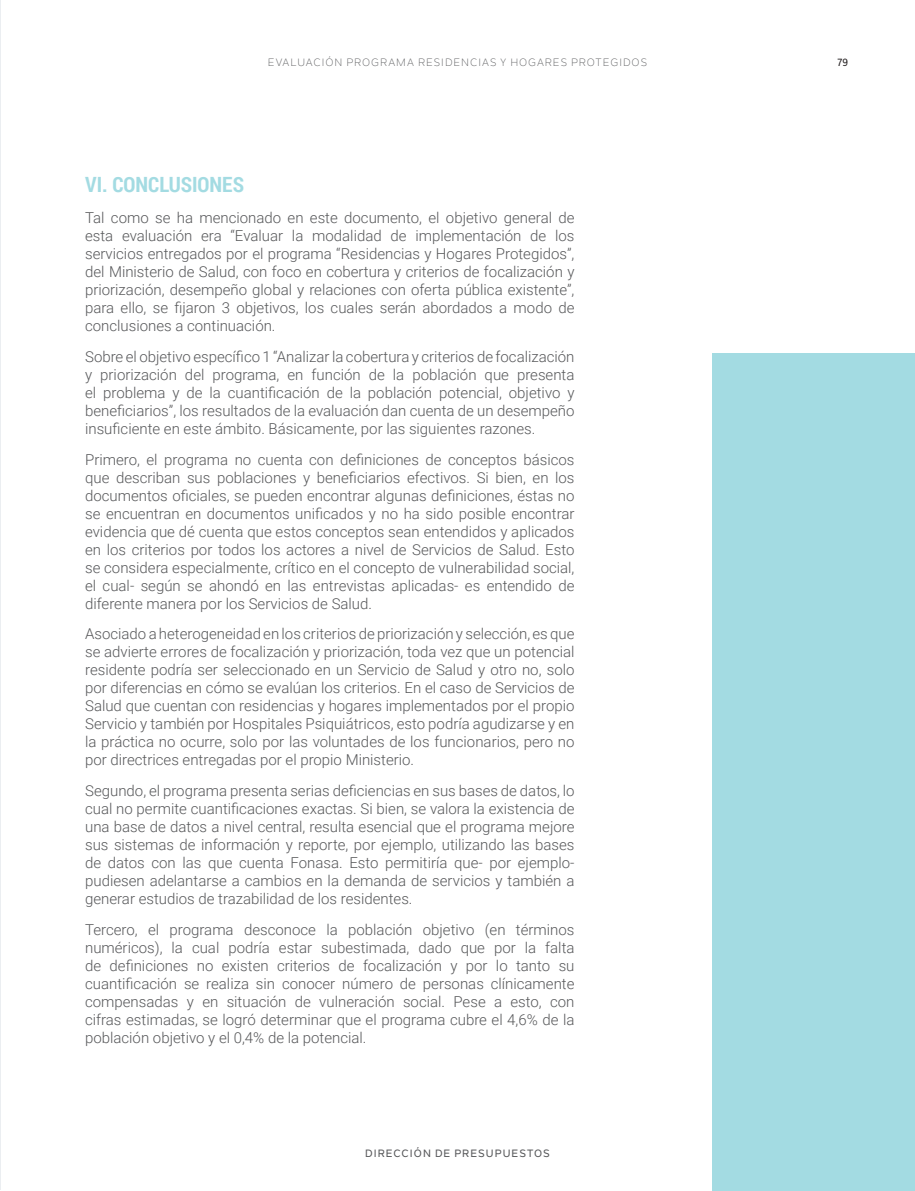
<style>
.page{position:relative;width:915px;height:1191px;background:#fff}
.page>*{position:absolute;margin:0;border:0;box-sizing:border-box;transform-origin:0 0}
.titulo{font:700 21px "Roboto Condensed";color:#a3dbe2}
.TEXTO{font:300 15px/18px "Roboto";color:#57585a;text-align:justify}
.t1{font:10.5px "Nolan Next";letter-spacing:.1em;color:#57585a}
.t2{font:500 10.5px "Nolan Next";letter-spacing:.1em;color:#57585a}
.t3{font:500 10.5px "Nolan Next";color:#231f20}
</style>
<div class="page">
<div style="left:712px;top:353px;width:202px;height:838px;background:#a3dbe2"></div>
<hr style="left:0;top:0;width:1px;height:1189px;background:#ebeef1">
<p class="t1" style="left:268px;top:56px;width:380px">EVALUACIÓN PROGRAMA RESIDENCIAS Y HOGARES PROTEGIDOS</p>
<p class="titulo" style="left:85px;top:170px;width:160px">VI. CONCLUSIONES</p>
<p class="TEXTO" style="left:85px;top:208px;width:491px">Tal como se ha mencionado en este documento, el objetivo general de esta evaluación era “Evaluar la modalidad de implementación de los servicios entregados por el programa “Residencias y Hogares Protegidos”, del Ministerio de Salud, con foco en cobertura y criterios de focalización y priorización, desempeño global y relaciones con oferta pública existente”, para ello, se fijaron 3 objetivos, los cuales serán abordados a modo de conclusiones a continuación.</p>
<p class="TEXTO" style="left:85px;top:347px;width:490px">Sobre el objetivo específico 1 “Analizar la cobertura y criterios de focalización y priorización del programa, en función de la población que presenta el problema y de la cuantificación de la población potencial, objetivo y beneficiarios”, los resultados de la evaluación dan cuenta de un desempeño insuficiente en este ámbito. Básicamente, por las siguientes razones.</p>
<p class="TEXTO" style="left:85px;top:449px;width:490px">Primero, el programa no cuenta con definiciones de conceptos básicos que describan sus poblaciones y beneficiarios efectivos. Si bien, en los documentos oficiales, se pueden encontrar algunas definiciones, éstas no se encuentran en documentos unificados y no ha sido posible encontrar evidencia que dé cuenta que estos conceptos sean entendidos y aplicados en los criterios por todos los actores a nivel de Servicios de Salud. Esto se considera especialmente, crítico en el concepto de vulnerabilidad social, el cual- según se ahondó en las entrevistas aplicadas- es entendido de diferente manera por los Servicios de Salud.</p>
<p class="TEXTO" style="left:85px;top:624px;width:490px">Asociado a heterogeneidad en los criterios de priorización y selección, es que se advierte errores de focalización y priorización, toda vez que un potencial residente podría ser seleccionado en un Servicio de Salud y otro no, solo por diferencias en cómo se evalúan los criterios. En el caso de Servicios de Salud que cuentan con residencias y hogares implementados por el propio Servicio y también por Hospitales Psiquiátricos, esto podría agudizarse y en la práctica no ocurre, solo por las voluntades de los funcionarios, pero no por directrices entregadas por el propio Ministerio.</p>
<p class="TEXTO" style="left:85px;top:781px;width:490px">Segundo, el programa presenta serias deficiencias en sus bases de datos, lo cual no permite cuantificaciones exactas. Si bien, se valora la existencia de una base de datos a nivel central, resulta esencial que el programa mejore sus sistemas de información y reporte, por ejemplo, utilizando las bases de datos con las que cuenta Fonasa. Esto permitiría que- por ejemplo&shy;pudiesen adelantarse a cambios en la demanda de servicios y también a generar estudios de trazabilidad de los residentes.</p>
<p class="TEXTO" style="left:85px;top:920px;width:490px">Tercero, el programa desconoce la población objetivo (en términos numéricos), la cual podría estar subestimada, dado que por la falta de definiciones no existen criterios de focalización y por lo tanto su cuantificación se realiza sin conocer número de personas clínicamente compensadas y en situación de vulneración social. Pese a esto, con cifras estimadas, se logró determinar que el programa cubre el 4,6% de la población objetivo y el 0,4% de la potencial.</p>
<p class="t2" style="left:365px;top:1147px;width:186px">DIRECCIÓN DE PRESUPUESTOS</p>
<p class="t3" style="left:837px;top:56px;width:12px">79</p>
</div>
